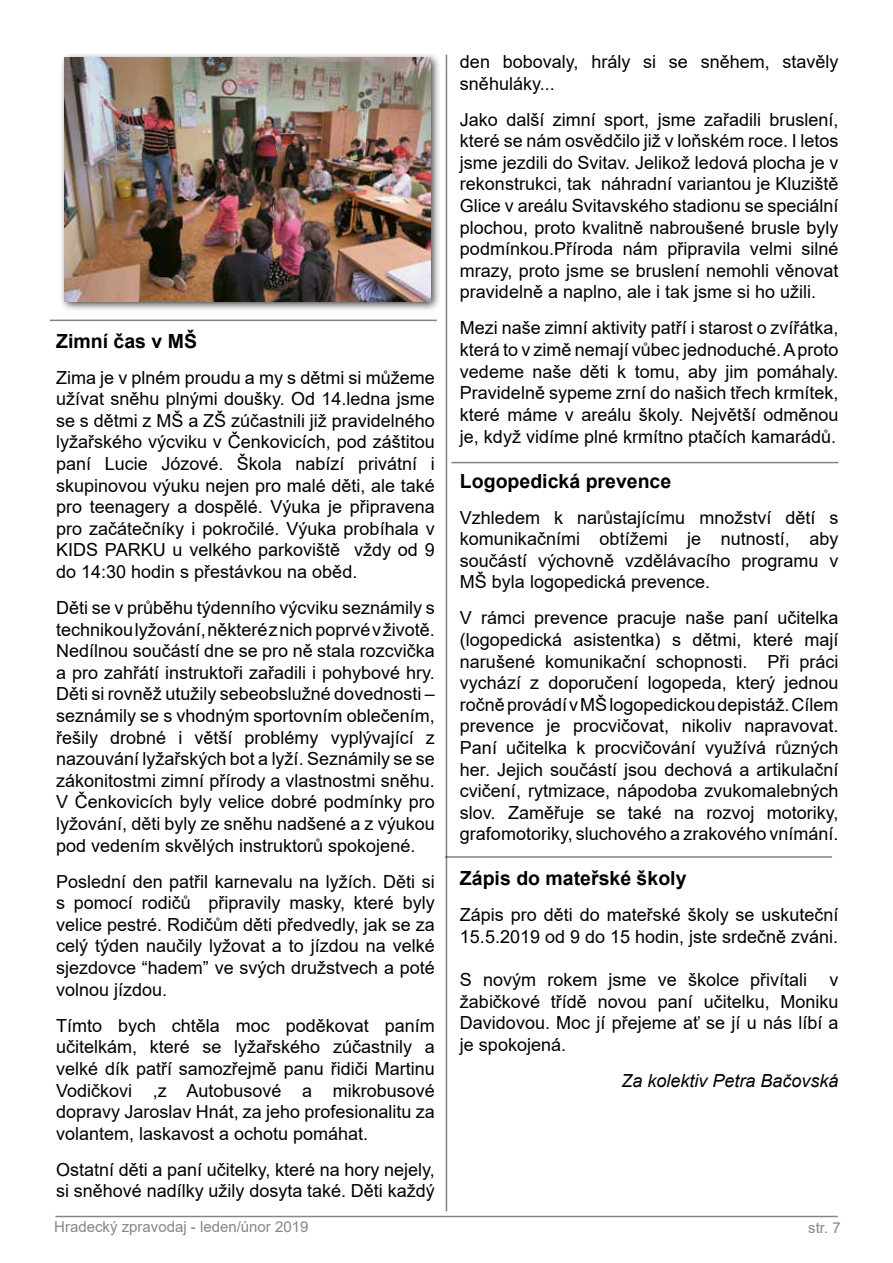
<style>
.page{position:relative;width:893px;height:1263px;background:#fff}
.page>*{position:absolute;margin:0;border:0;box-sizing:border-box;transform-origin:0 0}
.t1{font:700 19.5px "Arial";color:#000}
.t2{font:18px/21.6px "Arial";color:#000;text-align:justify}
.t3{font:italic 18px "Arial";color:#000}
.t4{font:15px "Arial";color:#858686}
</style>
<div class="page">
<hr style="left:55px;top:1216px;width:783px;height:1px;background:#858686">
<hr style="left:446px;top:55px;width:1px;height:1156px;background:#000">
<hr style="left:50px;top:320px;width:387px;height:1px;background:#000">
<div style="left:59px;top:52px;width:382px;height:260px;background:#000;opacity:.75"></div>
<img style="left:65px;top:58px;width:365px;height:243px">
<hr style="left:445px;top:856px;width:387px;height:2px;background:#000">
<hr style="left:451px;top:462px;width:387px;height:1px;background:#000">
<p class="t1" style="left:56px;top:327px;width:142px">Zimní čas v MŠ</p>
<p class="t2" style="left:56px;top:366px;width:380px">Zima je v plném proudu a my s dětmi si můžeme užívat sněhu plnými doušky. Od 14.ledna jsme se s dětmi z MŠ a ZŠ zúčastnili již pravidelného lyžařského výcviku v Čenkovicích, pod záštitou paní Lucie Józové. Škola nabízí privátní i skupinovou výuku nejen pro malé děti, ale také pro teenagery a dospělé. Výuka je připravena pro začátečníky i pokročilé. Výuka probíhala v KIDS PARKU u velkého parkoviště vždy od 9 do 14:30 hodin s přestávkou na oběd.</p>
<p class="t2" style="left:56px;top:597px;width:380px">Děti se v průběhu týdenního výcviku seznámily s technikou lyžování, některé z nich poprvé v životě.<br>Nedílnou součástí dne se pro ně stala rozcvička a pro zahřátí instruktoři zařadili i pohybové hry.<br>Děti si rovněž utužily sebeobslužné dovednosti – seznámily se s vhodným sportovním oblečením, řešily drobné i větší problémy vyplývající z nazouvání lyžařských bot a lyží. Seznámily se se zákonitostmi zimní přírody a vlastnostmi sněhu.<br>V Čenkovicích byly velice dobré podmínky pro lyžování, děti byly ze sněhu nadšené a z výukou pod vedením skvělých instruktorů spokojené.</p>
<p class="t2" style="left:56px;top:870px;width:380px">Poslední den patřil karnevalu na lyžích. Děti si s pomocí rodičů připravily masky, které byly velice pestré. Rodičům děti předvedly, jak se za celý týden naučily lyžovat a to jízdou na velké sjezdovce “hadem” ve svých družstvech a poté volnou jízdou.</p>
<p class="t2" style="left:56px;top:1014px;width:380px">Tímto bych chtěla moc poděkovat paním učitelkám, které se lyžařského zúčastnily a velké dík patří samozřejmě panu řidiči Martinu Vodičkovi ,z Autobusové a mikrobusové dopravy Jaroslav Hnát, za jeho profesionalitu za volantem, laskavost a ochotu pomáhat.</p>
<p class="t2" style="left:56px;top:1158px;width:380px">Ostatní děti a paní učitelky, které na hory nejely, si sněhové nadílky užily dosyta také. Děti každý</p>
<p class="t2" style="left:460px;top:51px;width:380px">den bobovaly, hrály si se sněhem, stavěly sněhuláky...</p>
<p class="t2" style="left:460px;top:108px;width:380px">Jako další zimní sport, jsme zařadili bruslení, které se nám osvědčilo již v loňském roce. I letos jsme jezdili do Svitav. Jelikož ledová plocha je v rekonstrukci, tak náhradní variantou je Kluziště Glice v areálu Svitavského stadionu se speciální plochou, proto kvalitně nabroušené brusle byly podmínkou.Příroda nám připravila velmi silné mrazy, proto jsme se bruslení nemohli věnovat pravidelně a naplno, ale i tak jsme si ho užili.</p>
<p class="t2" style="left:460px;top:317px;width:380px">Mezi naše zimní aktivity patří i starost o zvířátka, která to v zimě nemají vůbec jednoduché. A proto vedeme naše děti k tomu, aby jim pomáhaly.<br>Pravidelně sypeme zrní do našich třech krmítek, které máme v areálu školy. Největší odměnou je, když vidíme plné krmítno ptačích kamarádů.</p>
<p class="t1" style="left:460px;top:467px;width:213px">Logopedická prevence</p>
<p class="t2" style="left:460px;top:506px;width:380px">Vzhledem k narůstajícímu množství dětí s komunikačními obtížemi je nutností, aby součástí výchovně vzdělávacího programu v MŠ byla logopedická prevence.</p>
<p class="t2" style="left:460px;top:607px;width:380px">V rámci prevence pracuje naše paní učitelka (logopedická asistentka) s dětmi, které mají narušené komunikační schopnosti. Při práci vychází z doporučení logopeda, který jednou ročně provádí v MŠ logopedickou depistáž. Cílem prevence je procvičovat, nikoliv napravovat.<br>Paní učitelka k procvičování využívá různých her. Jejich součástí jsou dechová a artikulační cvičení, rytmizace, nápodoba zvukomalebných slov. Zaměřuje se také na rozvoj motoriky, grafomotoriky, sluchového a zrakového vnímání.</p>
<p class="t1" style="left:460px;top:865px;width:228px">Zápis do mateřské školy</p>
<p class="t2" style="left:460px;top:904px;width:380px">Zápis pro děti do mateřské školy se uskuteční<br>15.5.2019 od 9 do 15 hodin, jste srdečně zváni.</p>
<p class="t2" style="left:460px;top:969px;width:380px">S novým rokem jsme ve školce přivítali v žabičkové třídě novou paní učitelku, Moniku Davidovou. Moc jí přejeme ať se jí u nás líbí a je spokojená.</p>
<p class="t3" style="left:621px;top:1069px;width:219px">Za kolektiv Petra Bačovská</p>
<p class="t4" style="left:54px;top:1217px;width:256px">Hradecký zpravodaj - leden/únor 2019</p>
<p class="t4" style="left:808px;top:1217px;width:34px">str. 7</p>
</div>
